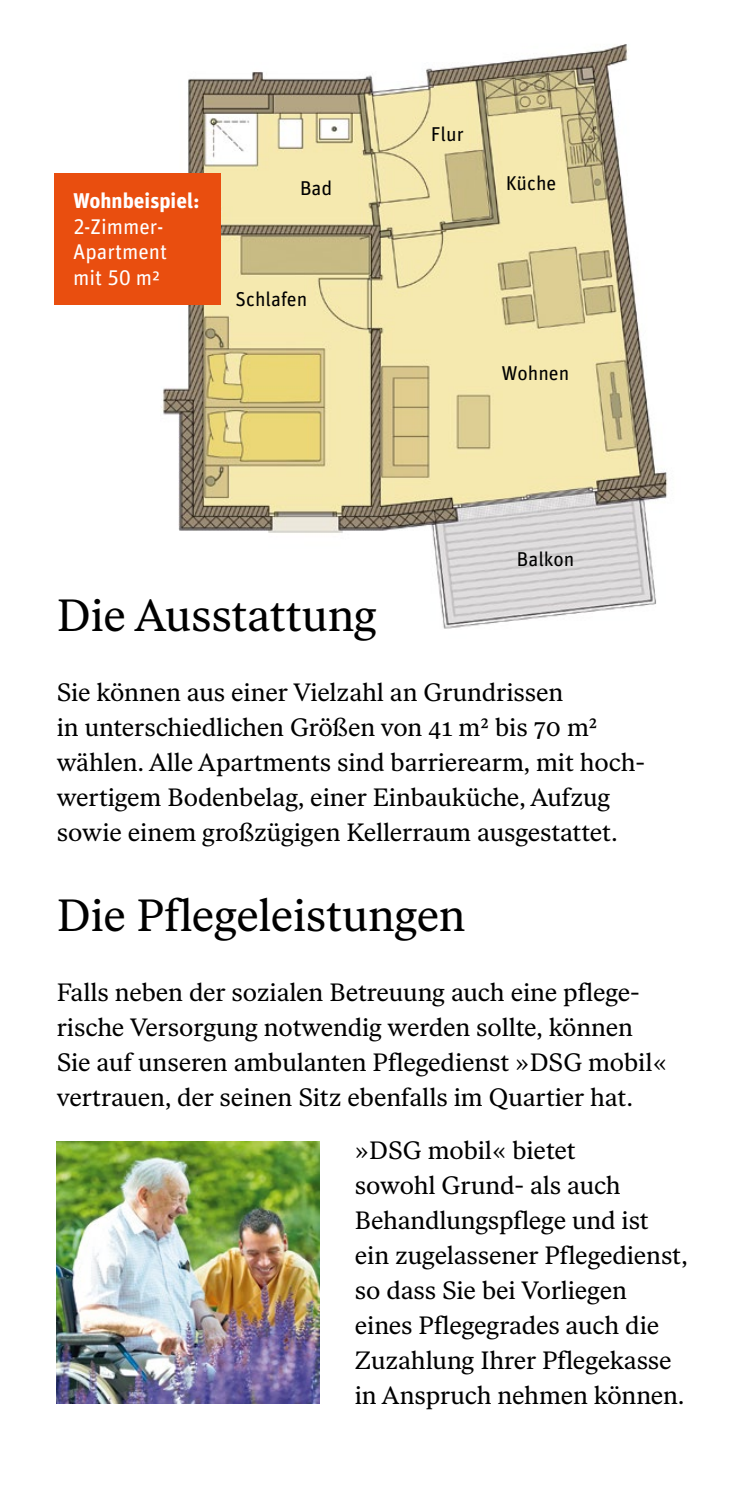
<style>
.page{position:relative;width:745px;height:1489px;background:#fff}
.page>*{position:absolute;margin:0;border:0;box-sizing:border-box;transform-origin:0 0}
.t1{font:45px "Ivar Text";letter-spacing:-.005em;color:#000}
.t2{font:25px/35px "Ivar Text";letter-spacing:-.005em;color:#000}
.t3{font:21.25px/25.5px "Unit OT";color:#fff}
.t4{font:700 21.25px "Unit OT";color:#fff}
.t5{font:20px "Unit OT";color:#000}
</style>
<div class="page">
<img style="left:106px;top:44px;width:562px;height:585px">
<div style="left:54px;top:174px;width:166px;height:131px;background:#e94e0f"></div>
<img style="left:57px;top:1141px;width:262px;height:262px">
<p class="t4" style="left:73px;top:187px;width:128px">Wohnbeispiel:</p>
<p class="t3" style="left:73px;top:213px;width:95px">2-Zimmer-<br>Apartment mit 50 m2</p>
<p class="t5" style="left:300px;top:175px;width:34px">Bad</p>
<p class="t5" style="left:235px;top:286px;width:73px">Schlafen</p>
<p class="t5" style="left:430px;top:121px;width:34px">Flur</p>
<p class="t5" style="left:505px;top:171px;width:52px">Küche</p>
<p class="t5" style="left:501px;top:361px;width:69px">Wohnen</p>
<h1 class="t1" style="left:57px;top:589px;width:321px">Die Ausstattung</h1>
<p class="t5" style="left:516px;top:546px;width:59px">Balkon</p>
<p class="t2" style="left:57px;top:675px;width:589px">Sie können aus einer Vielzahl an Grundrissen<br>in unterschiedlichen Größen von 41 m2 bis 70 m2 wählen. Alle Apartments sind barrierearm, mit hoch&shy;wertigem Bodenbelag, einer Einbauküche, Aufzug sowie einem großzügigen Kellerraum ausgestattet.</p>
<h1 class="t1" style="left:57px;top:889px;width:410px">Die Pflegeleistungen</h1>
<p class="t2" style="left:57px;top:975px;width:611px">Falls neben der sozialen Betreuung auch eine pflege&shy;rische Versorgung notwendig werden sollte, können Sie auf unseren ambulanten Pflegedienst »DSG mobil« vertrauen, der seinen Sitz ebenfalls im Quartier hat.</p>
<p class="t2" style="left:354px;top:1132px;width:334px">»DSG mobil« bietet<br>sowohl Grund- als auch<br>Behandlungspflege und ist ein zugelassener Pflegedienst, so dass Sie bei Vorliegen eines Pflegegrades auch die<br>Zuzahlung Ihrer Pflegekasse in Anspruch nehmen können.</p>
</div>
